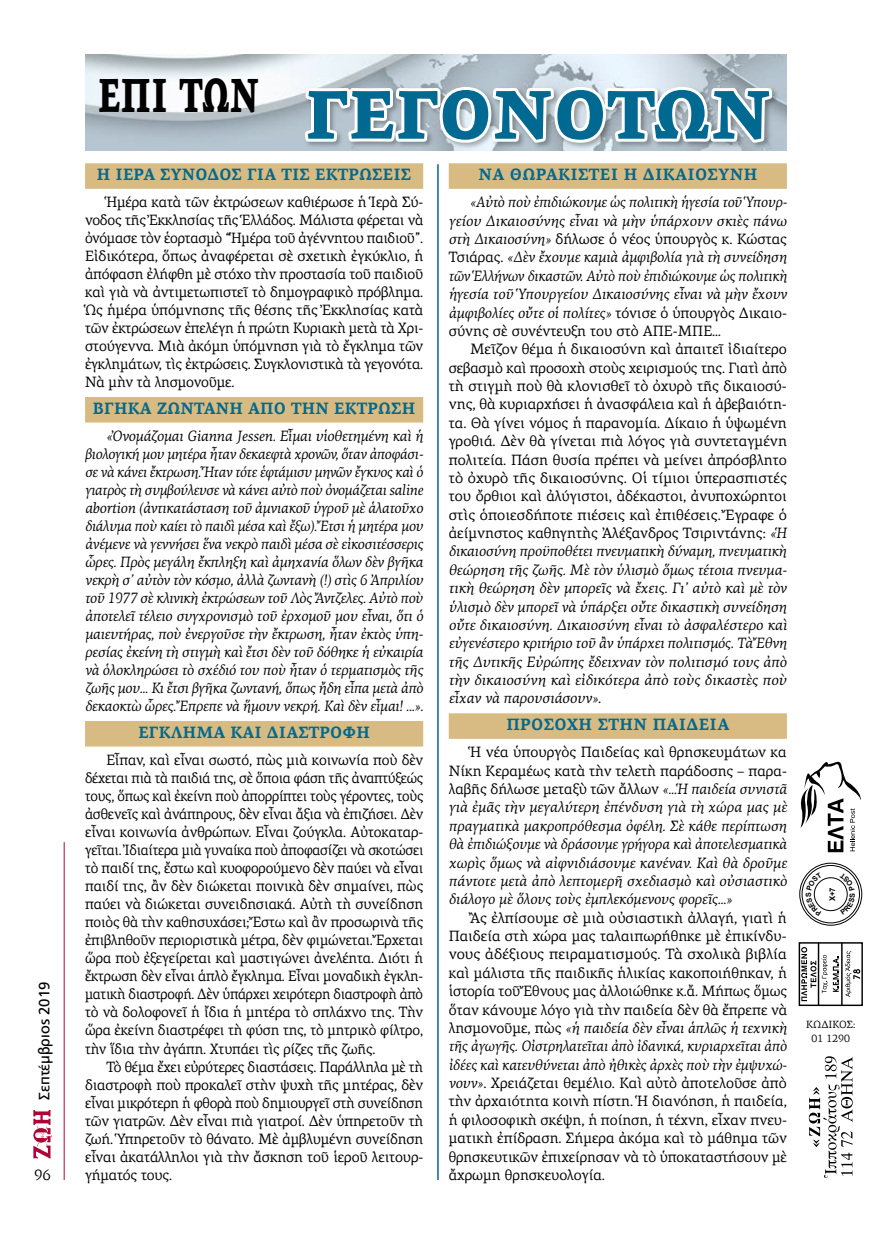
<style>
.page{position:relative;width:872px;height:1234px;background:#fff}
.page>*{position:absolute;margin:0;border:0;box-sizing:border-box;transform-origin:0 0}
.t1{font:900 69.15px "PF Agora Serif Pro";color:#006991}
.t2{font:700 16.5px "PF Agora Serif Pro";letter-spacing:.01em;color:#006991;scale:.96 1}
.t3{font:700 16.5px "PF Agora Serif Pro";letter-spacing:.01em;color:#006991}
.t4{font:15px/18.3px "PF Agora Serif Pro";letter-spacing:-.01em;color:#000;text-align:justify}
.t5{font:italic 15px/18px "PF Agora Serif Pro";color:#000;text-align:justify;scale:.96 1}
.t6{font:15px/18px "PF Agora Serif Pro";letter-spacing:-.01em;color:#000;text-align:justify;scale:.95 1}
.t7{font:15px/18px "PF Agora Serif Pro";letter-spacing:-.01em;color:#000;text-align:justify;scale:.96 1}
.t8{font:italic 15px/18.3px "PF Agora Serif Pro";color:#000;text-align:justify}
.t9{font:italic 15px/18.3px "PF Agora Serif Pro";color:#000;text-align:justify;scale:.95 1}
.t10{font:15px/18px "PF Agora Serif Pro";letter-spacing:-.01em;color:#000;text-align:justify;scale:.94 1}
.t11{font:15px "PF Catalog Poly";color:#000}
.t12{font:10.5px/13.5px "PF Agora Serif Pro";color:#000;text-align:center}
.t13{font:700 7.8px "Arial";color:#000}
.s1{font-style:normal}
.s2{font-style:italic}
</style>
<div class="page">
<hr style="left:64px;top:842px;width:1px;height:337px;background:#ab0635">
<img style="left:33px;top:1110px;width:19px;height:48px">
<img style="left:85px;top:54px;width:702px;height:96px">
<div style="left:303px;top:85px;width:477px;height:65px;background:#000;opacity:.3"></div>
<svg style="left:301px;top:84px;width:474px;height:64px"></svg>
<div style="left:85px;top:163px;width:338px;height:26px;background:#d8bb82"></div>
<div style="left:85px;top:397px;width:338px;height:25px;background:#d8bb82"></div>
<div style="left:85px;top:720px;width:338px;height:26px;background:#d8bb82"></div>
<div style="left:449px;top:163px;width:338px;height:26px;background:#d8bb82"></div>
<div style="left:449px;top:713px;width:338px;height:25px;background:#d8bb82"></div>
<hr style="left:437px;top:164px;width:2px;height:1015px;background:#006991">
<svg style="left:809px;top:1056px;width:43px;height:121px"></svg>
<svg style="left:800px;top:761px;width:61px;height:91px"></svg>
<svg style="left:833px;top:956px;width:5px;height:35px"></svg>
<div style="left:798px;top:941px;width:65px;height:64px;border:1px solid #000"></div>
<svg style="left:801px;top:946px;width:26px;height:54px"></svg>
<svg style="left:845px;top:951px;width:15px;height:45px"></svg>
<hr style="left:841px;top:942px;width:1px;height:63px;background:#000">
<hr style="left:817px;top:942px;width:2px;height:63px;background:#000">
<svg style="left:799px;top:862px;width:63px;height:63px"></svg>
<p class="t11" style="left:36px;top:1099px;width:120px;rotate:-90deg">Σεπτέμβριος 2019</p>
<p class="t4" style="left:34px;top:1165px;width:18px">96</p>
<h1 class="t1" style="left:98px;top:70px;width:675px"><sup>ΕΠΙ</sup> <sup>ΤΩΝ</sup> ΓΕΓΟΝΟΤΩΝ</h1>
<p class="t2" style="left:97px;top:164px;width:329px">Η ΙΕΡΑ ΣΥΝΟΔΟΣ ΓΙΑ ΤΙΣ ΕΚΤΡΩΣΕΙΣ</p>
<p class="t7" style="left:85px;top:193px;width:354px;text-indent:21px">Ἡμέρα κατὰ τῶν ἐκτρώσεων καθιέρωσε ἡ Ἱερὰ Σύ&shy;νοδος τῆς Ἐκκλησίας τῆς Ἑλλάδος. Μάλιστα φέρεται νὰ ὀνόμασε τὸν ἑορτασμὸ “Ἡμέρα τοῦ ἀγέννητου παιδιοῦ”.<br>Εἰδικότερα, ὅπως ἀναφέρεται σὲ σχετικὴ ἐγκύκλιο, ἡ ἀπόφαση ἐλήφθη μὲ στόχο τὴν προστασία τοῦ παιδιοῦ καὶ γιὰ νὰ ἀντιμετωπιστεῖ τὸ δημογραφικὸ πρόβλημα.<br>Ὡς ἡμέρα ὑπόμνησης τῆς θέσης τῆς Ἐκκλησίας κατὰ τῶν ἐκτρώσεων ἐπελέγη ἡ πρώτη Κυριακὴ μετὰ τὰ Χρι&shy;στούγεννα. Μιὰ ἀκόμη ὑπόμνηση γιὰ τὸ ἔγκλημα τῶν ἐγκλημάτων, τὶς ἐκτρώσεις. Συγκλονιστικὰ τὰ γεγονότα.<br>Νὰ μὴν τὰ λησμονοῦμε.</p>
<p class="t2" style="left:93px;top:398px;width:337px">ΒΓΗΚΑ ΖΩΝΤΑΝΗ ΑΠΟ ΤΗΝ ΕΚΤΡΩΣΗ</p>
<p class="t5" style="left:85px;top:426px;width:354px;text-indent:21px">«Ὀνοµάζοµαι Gianna Jessen. Εἶµαι υἱοθετηµένη καὶ ἡ βιολογική µου μητέρα ἦταν δεκαεφτὰ χρονῶν, ὅταν ἀποφάσι&shy;σε νὰ κάνει ἔκτρωση. Ἦταν τότε ἑφτάµισυ μηνῶν ἔγκυος καὶ ὁ γιατρὸς τὴ συµβούλευσε νὰ κάνει αὐτὸ ποὺ ὀνοµάζεται saline abortion (ἀντικατάσταση τοῦ ἀµνιακοῦ ὑγροῦ µὲ ἁλατοῦχο διάλυµα ποὺ καίει τὸ παιδὶ μέσα καὶ ἔξω). Ἔτσι ἡ μητέρα µου ἀνέµενε νὰ γεννήσει ἕνα νεκρὸ παιδὶ μέσα σὲ εἰκοσιτέσσερις ὧρες. Πρὸς μεγάλη ἔκπληξη καὶ ἀµηχανία ὅλων δὲν βγῆκα νεκρὴ σ’ αὐτὸν τὸν κόσµο, ἀλλὰ ζωντανὴ (!) στὶς 6 Ἀπριλίου τοῦ 1977 σὲ κλινικὴ ἐκτρώσεων τοῦ Λὸς Ἄντζελες. Αὐτὸ ποὺ ἀποτελεῖ τέλειο συγχρονισµὸ τοῦ ἐρχοµοῦ µου εἶναι, ὅτι ὁ μαιευτήρας, ποὺ ἐνεργοῦσε τὴν ἔκτρωση, ἦταν ἐκτὸς ὑπη&shy;ρεσίας ἐκείνη τὴ στιγµὴ καὶ ἔτσι δὲν τοῦ δόθηκε ἡ εὐκαιρία νὰ ὁλοκληρώσει τὸ σχέδιό του ποὺ ἦταν ὁ τερµατισµὸς τῆς ζωῆς µου... Κι ἔτσι βγῆκα ζωντανή, ὅπως ἤδη εἶπα μετὰ ἀπὸ δεκαοκτὼ ὧρες. Ἔπρεπε νὰ ἥµουν νεκρή. Καὶ δὲν εἶμαι! ...».</p>
<p class="t2" style="left:138px;top:722px;width:242px">ΕΓΚΛΗΜΑ ΚΑΙ ΔΙΑΣΤΡΟΦΗ</p>
<p class="t6" style="left:85px;top:750px;width:358px;text-indent:21px">Εἶπαν, καὶ εἶναι σωστό, πὼς μιὰ κοινωνία ποὺ δὲν δέχεται πιὰ τὰ παιδιά της, σὲ ὅποια φάση τῆς ἀναπτύξεώς τους, ὅπως καὶ ἐκείνη ποὺ ἀπορρίπτει τοὺς γέροντες, τοὺς ἀσθενεῖς καὶ ἀνάπηρους, δὲν εἶναι ἄξια νὰ ἐπιζήσει. Δὲν εἶναι κοινωνία ἀνθρώπων. Εἶναι ζούγκλα. Αὐτοκαταρ&shy;γεῖται. Ἰδιαίτερα μιὰ γυναίκα ποὺ ἀποφασίζει νὰ σκοτώσει τὸ παιδί της, ἔστω καὶ κυοφορούμενο δὲν παύει νὰ εἶναι παιδί της, ἂν δὲν διώκεται ποινικὰ δὲν σημαίνει, πὼς παύει νὰ διώκεται συνειδησιακά. Αὐτὴ τὴ συνείδηση ποιὸς θὰ τὴν καθησυχάσει; Ἔστω καὶ ἂν προσωρινὰ τῆς ἐπιβληθοῦν περιοριστικὰ μέτρα, δὲν φιμώνεται. Ἔρχεται ὥρα ποὺ ἐξεγείρεται καὶ μαστιγώνει ἀνελέητα. Διότι ἡ ἔκτρωση δὲν εἶναι ἁπλὸ ἔγκλημα. Εἶναι μοναδικὴ ἐγκλη&shy;ματικὴ διαστροφή. Δὲν ὑπάρχει χειρότερη διαστροφὴ ἀπὸ τὸ νὰ δολοφονεῖ ἡ ἴδια ἡ μητέρα τὸ σπλάχνο της. Τὴν ὥρα ἐκείνη διαστρέφει τὴ φύση της, τὸ μητρικὸ φίλτρο, τὴν ἵδια τὴν ἀγάπη. Χτυπάει τὶς ρίζες τῆς ζωῆς.</p>
<p class="t10" style="left:85px;top:1057px;width:361px;text-indent:21px">Τὸ θέμα ἔχει εὐρύτερες διαστάσεις. Παράλληλα μὲ τὴ διαστροφὴ ποὺ προκαλεῖ στὴν ψυχὴ τῆς μητέρας, δὲν εἶναι μικρότερη ἡ φθορὰ ποὺ δημιουργεῖ στὴ συνείδηση τῶν γιατρῶν. Δὲν εἶναι πιὰ γιατροί. Δὲν ὑπηρετοῦν τὴ ζωή. Ὑπηρετοῦν τὸ θάνατο. Μὲ ἀμβλυμένη συνείδηση εἶναι ἀκατάλληλοι γιὰ τὴν ἄσκηση τοῦ ἱεροῦ λειτουρ&shy;γήματός τους.</p>
<p class="t3" style="left:478px;top:164px;width:280px">ΝΑ ΘΩΡΑΚΙΣΤΕΙ Η ΔΙΚΑΙΟΣΥΝΗ</p>
<p class="t9" style="left:449px;top:193px;width:358px;text-indent:21px">«Αὐτὸ ποὺ ἐπιδιώκουμε ὡς πολιτικὴ ἡγεσία τοῦ Ὑπουρ&shy;γείου Δικαιοσύνης εἶναι νὰ μὴν ὑπάρχουν σκιὲς πάνω στὴ Δικαιοσύνη» <span class="s1">δήλωσε ὁ νέος ὑπουργὸς κ. Κώστας Τσιάρας.</span> «Δὲν ἔχουμε καμιὰ ἀμφιβολία γιὰ τὴ συνείδηση τῶν Ἑλλήνων δικαστῶν. Αὐτὸ ποὺ ἐπιδιώκουμε ὡς πολιτικὴ ἡγεσία τοῦ Ὑπουργείου Δικαιοσύνης εἶναι νὰ μὴν ἔχουν ἀμφιβολίες οὔτε οἱ πολίτες» <span class="s1">τόνισε ὁ ὑπουργὸς Δικαιο&shy;σύνης σὲ συνέντευξη του στὸ ΑΠΕ-ΜΠΕ…</span></p>
<p class="t4" style="left:449px;top:340px;width:340px;text-indent:21px">Μεῖζον θέμα ἡ δικαιοσύνη καὶ ἀπαιτεῖ ἰδιαίτερο σεβασμὸ καὶ προσοχὴ στοὺς χειρισμούς της. Γιατὶ ἀπὸ τὴ στιγμὴ ποὺ θὰ κλονισθεῖ τὸ ὀχυρὸ τῆς δικαιοσύ&shy;νης, θὰ κυριαρχήσει ἡ ἀνασφάλεια καὶ ἡ ἀβεβαιότη&shy;τα. Θὰ γίνει νόμος ἡ παρανομία. Δίκαιο ἡ ὑψωμένη γροθιά. Δὲν θὰ γίνεται πιὰ λόγος γιὰ συντεταγμένη πολιτεία. Πάση θυσία πρέπει νὰ μείνει ἀπρόσβλητο τὸ ὀχυρὸ τῆς δικαιοσύνης. Οἱ τίμιοι ὑπερασπιστές του ὄρθιοι καὶ ἀλύγιστοι, ἀδέκαστοι, ἀνυποχώρητοι στὶς ὁποιεσδήποτε πιέσεις καὶ ἐπιθέσεις. Ἔγραφε ὁ ἀείμνηστος καθηγητὴς Ἀλέξανδρος Τσιριντάνης: <span class="s2">«Ἡ δικαιοσύνη προϋποθέτει πνευματικὴ δύναμη, πνευματικὴ θεώρηση τῆς ζωῆς. Μὲ τὸν ὑλισμὸ ὅμως τέτοια πνευμα&shy;τικὴ θεώρηση δὲν μπορεῖς νὰ ἔχεις. Γι’ αὐτὸ καὶ μὲ τὸν ὑλισμὸ δὲν μπορεῖ νὰ ὑπάρξει οὔτε δικαστικὴ συνείδηση οὔτε δικαιοσύνη. Δικαιοσύνη εἶναι τὸ ἀσφαλέστερο καὶ εὐγενέστερο κριτήριο τοῦ ἂν ὑπάρχει πολιτισμός. Τὰ Ἔθνη τῆς Δυτικῆς Εὐρώπης ἔδειχναν τὸν πολιτισμό τους ἀπὸ τὴν δικαιοσύνη καὶ εἰδικότερα ἀπὸ τοὺς δικαστὲς ποὺ εἶχαν νὰ παρουσιάσουν»</span>.</p>
<p class="t3" style="left:506px;top:714px;width:224px">ΠΡΟΣΟΧΗ ΣΤΗΝ ΠΑΙΔΕΙΑ</p>
<p class="t8" style="left:449px;top:742px;width:340px;text-indent:21px"><span class="s1">Ἡ νέα ὑπουργὸς Παιδείας καὶ θρησκευμάτων κα Νίκη Κεραμέως κατὰ τὴν τελετὴ παράδοσης – παρα&shy;λαβῆς δήλωσε μεταξὺ τῶν ἄλλων</span> «…Ἡ παιδεία συνιστᾶ γιὰ ἐμᾶς τὴν μεγαλύτερη ἐπένδυση γιὰ τὴ χώρα μας μὲ πραγματικὰ μακροπρόθεσμα ὀφέλη. Σὲ κάθε περίπτωση θὰ ἐπιδιώξουμε νὰ δράσουμε γρήγορα καὶ ἀποτελεσματικὰ χωρὶς ὅμως νὰ αἰφνιδιάσουμε κανέναν. Καὶ θὰ δροῦμε πάντοτε μετὰ ἀπὸ λεπτομερῆ σχεδιασμὸ καὶ οὐσιαστικὸ διάλογο μὲ ὅλους τοὺς ἐμπλεκόμενους φορεῖς…»</p>
<p class="t4" style="left:449px;top:908px;width:340px;text-indent:21px">Ἂς ἐλπίσουμε σὲ μιὰ οὐσιαστικὴ ἀλλαγή, γιατὶ ἡ Παιδεία στὴ χώρα μας ταλαιπωρήθηκε μὲ ἐπικίνδυ&shy;νους ἀδέξιους πειραματισμούς. Τὰ σχολικὰ βιβλία καὶ μάλιστα τῆς παιδικῆς ἡλικίας κακοποιήθηκαν, ἡ ἱστορία τοῦ Ἔθνους μας ἀλλοιώθηκε κ.ἄ. Μήπως ὅμως ὅταν κάνουμε λόγο γιὰ τὴν παιδεία δὲν θὰ ἔπρεπε νὰ λησμονοῦμε, πὼς <span class="s2">«ἡ παιδεία δὲν εἶναι ἁπλῶς ἡ τεχνικὴ τῆς ἀγωγῆς. Οἰστρηλατεῖται ἀπὸ ἰδανικά, κυριαρχεῖται ἀπὸ ἰδέες καὶ κατευθύνεται ἀπὸ ἠθικὲς ἀρχὲς ποὺ τὴν ἐμψυχώ&shy;νουν»</span>. Χρειάζεται θεμέλιο. Καὶ αὐτὸ ἀποτελοῦσε ἀπὸ τὴν ἀρχαιότητα κοινὴ πίστη. Ἡ διανόηση, ἡ παιδεία, ἡ φιλοσοφικὴ σκέψη, ἡ ποίηση, ἡ τέχνη, εἶχαν πνευ&shy;ματικὴ ἐπίδραση. Σήμερα ἀκόμα καὶ τὸ μάθημα τῶν θρησκευτικῶν ἐπιχείρησαν νὰ τὸ ὑποκαταστήσουν μὲ ἄχρωμη θρησκευολογία.</p>
<p class="t13" style="left:827px;top:901px;width:16px;rotate:-90deg">X+7</p>
<p class="t12" style="left:806px;top:1017px;width:51px">ΚΩΔΙΚΟΣ:<br>01 1290</p>
</div>
